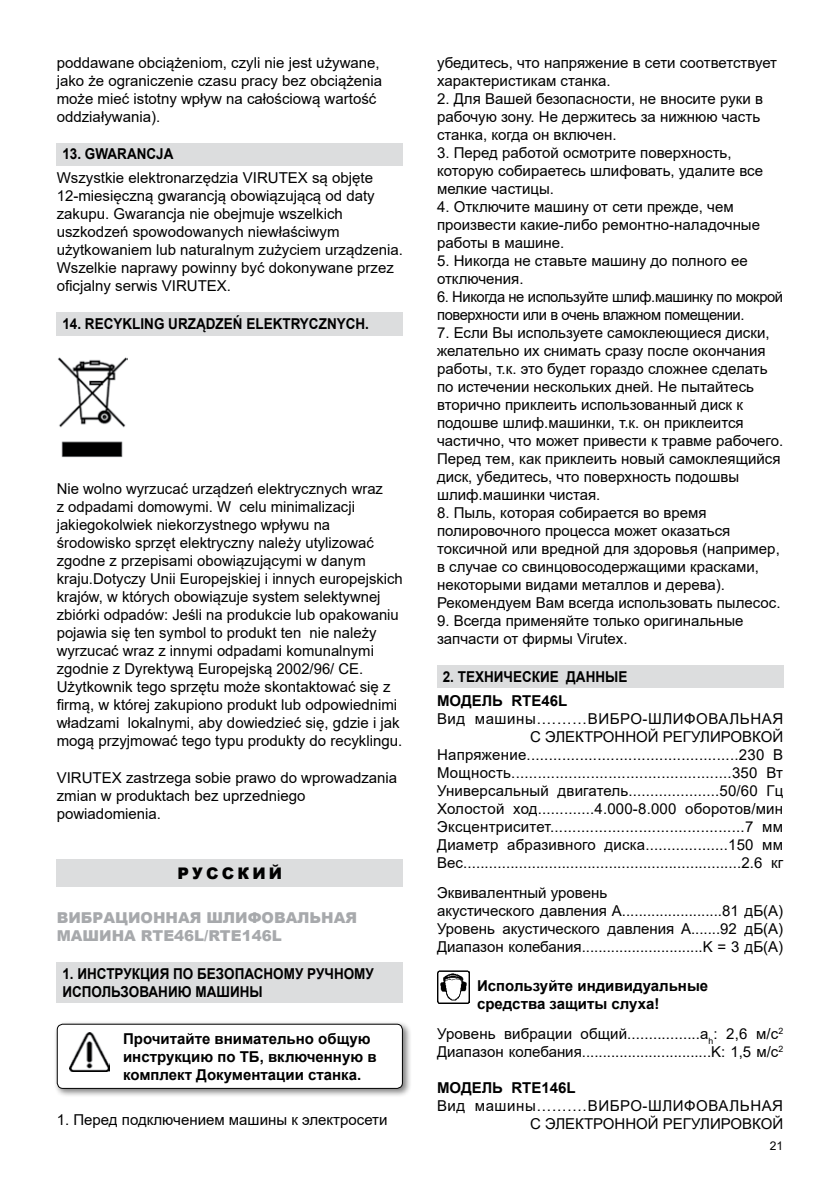
<style>
.page{position:relative;width:840px;height:1191px;background:#fff}
.page>*{position:absolute;margin:0;border:0;box-sizing:border-box;transform-origin:0 0}
.t1{font:900 16px "Arial";letter-spacing:.2em;color:#000}
.t2{font:15px/18px "Arial";color:#000}
.t3{font:700 15px/18px "Arial";color:#000}
.t4{font:700 15px/18px "Arial";color:#000;scale:.9 1}
.t5{font:15px/18px "Arial";letter-spacing:-.025em;color:#000}
.t6{font:900 15px/18px "Arial";color:#a7a9ac}
.t7{font:12px "Arial";color:#000}
</style>
<div class="page">
<div style="left:57px;top:143px;width:345px;height:22px;background:#dcddde"></div>
<div style="left:57px;top:312px;width:345px;height:23px;background:#dcddde"></div>
<img style="left:58px;top:357px;width:70px;height:101px">
<div style="left:57px;top:859px;width:346px;height:27px;background:#dcddde"></div>
<div style="left:57px;top:961px;width:345px;height:41px;background:#dcddde"></div>
<div style="left:53px;top:1020px;width:358px;height:77px;background:#000;opacity:.5"></div>
<div style="left:57px;top:1024px;width:345px;height:64px;background:#fff;border-radius:6px"></div>
<img style="left:70px;top:1032px;width:39px;height:39px">
<div style="left:57px;top:1023px;width:345px;height:65px;border:1px solid #000;border-radius:6px"></div>
<div style="left:437px;top:665px;width:345px;height:22px;background:#dcddde"></div>
<img style="left:437px;top:970px;width:32px;height:33px">
<p class="t2" style="left:57px;top:53px;width:327px">poddawane obciążeniom, czyli nie jest używane, jako że ograniczenie czasu pracy bez obciążenia może mieć istotny wpływ na całościową wartość oddziaływania).</p>
<p class="t4" style="left:62px;top:145px;width:125px">13. GWARANCJA</p>
<p class="t2" style="left:57px;top:169px;width:347px">Wszystkie elektronarzędzia VIRUTEX są objęte 12-miesięczną gwarancją obowiązującą od daty zakupu. Gwarancja nie obejmuje wszelkich uszkodzeń spowodowanych niewłaściwym użytkowaniem lub naturalnym zużyciem urządzenia.<br>Wszelkie naprawy powinny być dokonywane przez oficjalny serwis VIRUTEX.</p>
<p class="t4" style="left:62px;top:315px;width:342px">14. RECYKLING URZĄDZEŃ ELEKTRYCZNYCH.</p>
<p class="t2" style="left:57px;top:480px;width:347px">Nie wolno wyrzucać urządzeń elektrycznych wraz<br>z odpadami domowymi. W celu minimalizacji jakiegokolwiek niekorzystnego wpływu na środowisko sprzęt elektryczny należy utylizować zgodne z przepisami obowiązującymi w danym kraju.Dotyczy Unii Europejskiej i innych europejskich krajów, w których obowiązuje system selektywnej zbiórki odpadów: Jeśli na produkcie lub opakowaniu pojawia się ten symbol to produkt ten nie należy wyrzucać wraz z innymi odpadami komunalnymi zgodnie z Dyrektywą Europejską 2002/96/ CE.<br>Użytkownik tego sprzętu może skontaktować się z firmą, w której zakupiono produkt lub odpowiednimi władzami lokalnymi, aby dowiedzieć się, gdzie i jak mogą przyjmować tego typu produkty do recyklingu.</p>
<p class="t2" style="left:57px;top:768px;width:342px">VIRUTEX zastrzega sobie prawo do wprowadzania zmian w produktach bez uprzedniego powiadomienia.</p>
<p class="t1" style="left:177px;top:861px;width:106px">РУССКИЙ</p>
<p class="t6" style="left:57px;top:908px;width:302px">ВИБРАЦИОННАЯ ШЛИФОВАЛЬНАЯ<br>МАШИНА RTE46L/RTE146L</p>
<p class="t4" style="left:62px;top:964px;width:347px">1. ИНСТРУКЦИЯ ПО БЕЗОПАСНОМУ РУЧНОМУ<br>ИСПОЛЬЗОВАНИЮ МАШИНЫ</p>
<p class="t3" style="left:123px;top:1029px;width:255px">Прочитайте внимательно общую инструкцию по ТБ, включенную в комплект Документации станка.</p>
<p class="t2" style="left:57px;top:1110px;width:332px">1. Перед подключением машины к электросети</p>
<p class="t2" style="left:437px;top:53px;width:341px">убедитесь, что напряжение в сети соответствует характеристикам станка.</p>
<p class="t2" style="left:437px;top:89px;width:327px">2. Для Вашей безопасности, не вносите руки в рабочую зону. Не держитесь за нижнюю часть станка, когда он включен.</p>
<p class="t2" style="left:437px;top:143px;width:327px">3. Перед работой осмотрите поверхность, которую собираетесь шлифовать, удалите все мелкие частицы.</p>
<p class="t2" style="left:437px;top:197px;width:324px">4. Отключите машину от сети прежде, чем произвести какие-либо ремонтно-наладочные работы в машине.</p>
<p class="t2" style="left:437px;top:251px;width:312px">5. Никогда не ставьте машину до полного ее отключения.</p>
<p class="t5" style="left:437px;top:287px;width:347px">6. Никогда не используйте шлиф.машинку по мокрой поверхности или в очень влажном помещении.</p>
<p class="t2" style="left:437px;top:323px;width:347px">7. Если Вы используете самоклеющиеся диски, желательно их снимать сразу после окончания работы, т.к. это будет гораздо сложнее сделать по истечении нескольких дней. Не пытайтесь вторично приклеить использованный диск к подошве шлиф.машинки, т.к. он приклеится частично, что может привести к травме рабочего.<br>Перед тем, как приклеить новый самоклеящийся диск, убедитесь, что поверхность подошвы шлиф.машинки чистая.</p>
<p class="t2" style="left:437px;top:503px;width:345px">8. Пыль, которая собирается во время полировочного процесса может оказаться токсичной или вредной для здоровья (например, в случае со свинцовосодержащими красками, некоторыми видами металлов и дерева).<br>Рекомендуем Вам всегда использовать пылесос.</p>
<p class="t2" style="left:437px;top:611px;width:308px">9. Всегда применяйте только оригинальные запчасти от фирмы Virutex.</p>
<p class="t4" style="left:437px;top:664px;width:213px;line-height:23.8px;text-indent:6px">2. ТЕХНИЧЕСКИЕ ДАННЫЕ<br>МОДЕЛЬ RTE46L</p>
<p class="t2" style="left:437px;top:709px;width:347px;text-align:right">Вид машины….……ВИБРО-ШЛИФОВАЛЬНАЯ C ЭЛЕКТРОННОЙ РЕГУЛИРОВКОЙ Напряжение................................................230 В Мощность..................................................350 Вт Универсальный двигатель.....................50/60 Гц Холостой ход.............4.000-8.000 оборотов/мин Эксцентриситет............................................7 мм Диаметр абразивного диска...................150 мм Вес.................................................................2.6 кг</p>
<p class="t2" style="left:437px;top:883px;width:347px">Эквивалентный уровень<br>акустического давления A........................81 дБ(A)<br>Уровень акустического давления A.......92 дБ(A)<br>Диапазон колебания.............................K = 3 дБ(A)</p>
<p class="t3" style="left:477px;top:976px;width:232px">Используйте индивидуальные средства защиты слуха!</p>
<p class="t2" style="left:437px;top:1024px;width:347px">Уровень вибрации общий.................a<sub>h</sub>: 2,6 м/с<sup>2<br></sup>Диапазон колебания...............................K: 1,5 м/с<sup>2</sup></p>
<p class="t3" style="left:437px;top:1078px;width:140px">МОДЕЛЬ RTE146L</p>
<p class="t2" style="left:437px;top:1096px;width:347px;text-align:right">Вид машины…….…ВИБРО-ШЛИФОВАЛЬНАЯ<br>C ЭЛЕКТРОННОЙ РЕГУЛИРОВКОЙ</p>
<p class="t7" style="left:769px;top:1137px;width:15px">21</p>
</div>
